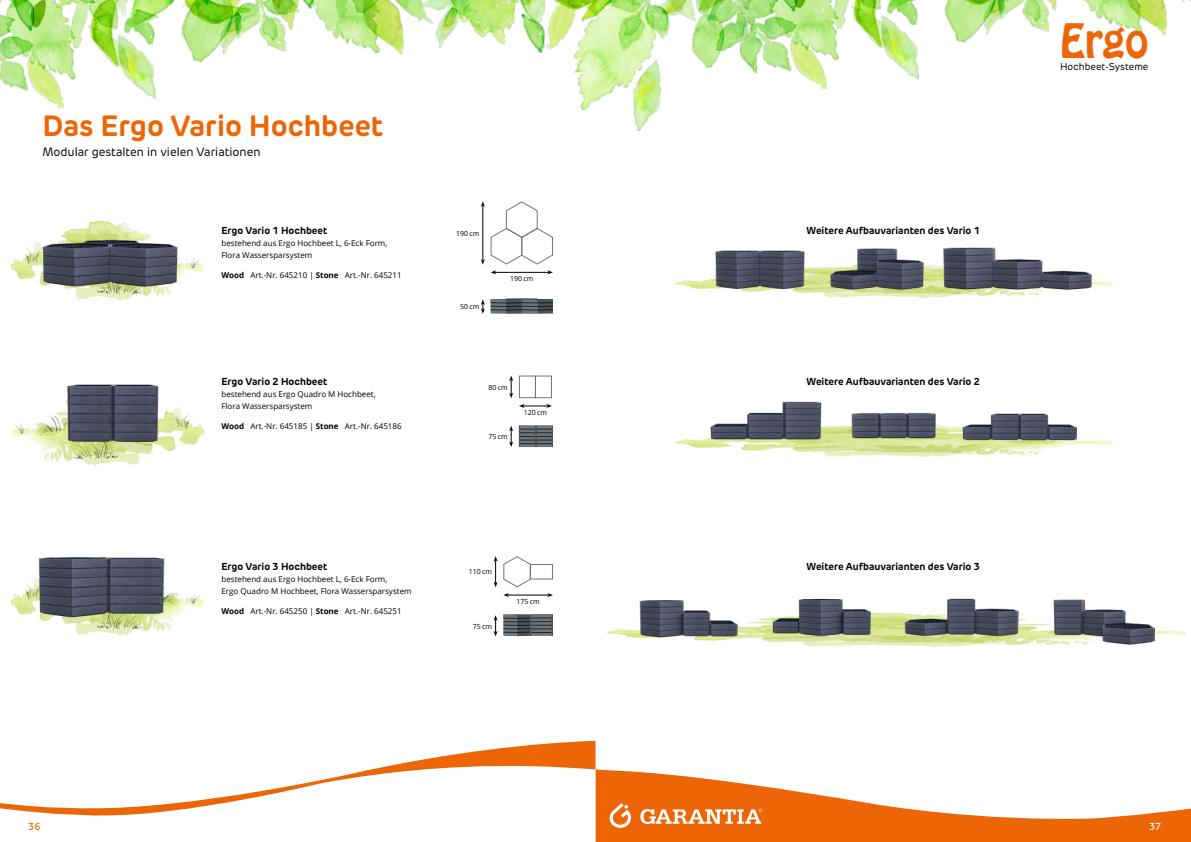
<style>
.page{position:relative;width:1191px;height:842px;background:#fff}
.page>*{position:absolute;margin:0;border:0;box-sizing:border-box;transform-origin:0 0}
.t1{font:41.8px "Hobo Std";color:#ec6608}
.t2{font:700 29px "New Rubrik Edge";color:#ec6608}
.t3{font:12px "New Rubrik Edge";color:#000}
.t4{font:700 10px "New Rubrik Edge";color:#000}
.t5{font:500 10px "New Rubrik Edge";color:#ec6608}
.t6{font:500 10px "New Rubrik Edge";color:#fff}
.t7{font:9.9px "New Rubrik Edge";color:#000}
.t8{font:8px/12px "Open Sans";color:#000}
.t9{font:7px "Open Sans";color:#000}
.s1{font-weight:700}
</style>
<div class="page">
<img style="left:10px;top:578px;width:193px;height:58px">
<img style="left:10px;top:220px;width:193px;height:81px">
<img style="left:12px;top:408px;width:193px;height:58px">
<img style="left:0;top:0;width:734px;height:131px">
<img style="left:734px;top:0;width:457px;height:90px">
<svg style="left:481px;top:201px;width:72px;height:73px"></svg>
<svg style="left:481px;top:298px;width:72px;height:16px"></svg>
<hr style="left:507px;top:595px;width:42px;height:1px;background:#000">
<svg style="left:547px;top:593px;width:6px;height:4px"></svg>
<svg style="left:493px;top:556px;width:4px;height:31px"></svg>
<svg style="left:493px;top:615px;width:4px;height:21px"></svg>
<svg style="left:503px;top:556px;width:28px;height:41px"></svg>
<div style="left:530px;top:564px;width:23px;height:15px;border:1px solid #6f767a"></div>
<div style="left:503px;top:615px;width:14px;height:21px;background:#6f767a"></div>
<div style="left:517px;top:615px;width:13px;height:21px;background:#4b5256"></div>
<div style="left:530px;top:615px;width:23px;height:21px;background:#6f767a"></div>
<hr style="left:551px;top:615px;width:2px;height:21px;background:#4b5256">
<hr style="left:530px;top:615px;width:2px;height:21px;background:#4b5256">
<svg style="left:503px;top:614px;width:50px;height:19px"></svg>
<img style="left:37px;top:556px;width:128px;height:63px">
<img style="left:607px;top:610px;width:579px;height:37px">
<img style="left:904px;top:598px;width:114px;height:40px">
<img style="left:1053px;top:599px;width:101px;height:46px">
<img style="left:675px;top:424px;width:438px;height:33px">
<img style="left:850px;top:412px;width:86px;height:28px">
<img style="left:962px;top:413px;width:115px;height:30px">
<img style="left:62px;top:384px;width:104px;height:58px">
<img style="left:675px;top:265px;width:438px;height:33px">
<img style="left:714px;top:250px;width:91px;height:42px">
<img style="left:940px;top:247px;width:153px;height:48px">
<img style="left:41px;top:233px;width:139px;height:59px">
<img style="left:638px;top:600px;width:99px;height:39px">
<img style="left:770px;top:598px;width:101px;height:40px">
<div style="left:519px;top:375px;width:17px;height:23px;border:1px solid #6f767a"></div>
<div style="left:535px;top:375px;width:17px;height:23px;border:1px solid #6f767a"></div>
<svg style="left:509px;top:426px;width:4px;height:21px"></svg>
<svg style="left:519px;top:404px;width:33px;height:4px"></svg>
<svg style="left:509px;top:375px;width:4px;height:23px"></svg>
<svg style="left:519px;top:425px;width:34px;height:22px"></svg>
<img style="left:829px;top:248px;width:95px;height:42px">
<img style="left:709px;top:401px;width:113px;height:39px">
<svg style="left:595px;top:769px;width:596px;height:73px;fill:#ec6608"></svg>
<svg style="left:640px;top:809px;width:122px;height:15px"></svg>
<svg style="left:609px;top:803px;width:22px;height:25px"></svg>
<svg style="left:438px;top:741px;width:157px;height:16px;fill:#ec6608"></svg>
<svg style="left:0;top:757px;width:595px;height:59px"></svg>
<h2 class="t2" style="left:43px;top:107px;width:342px">Das Ergo Vario Hochbeet</h2>
<h3 class="t3" style="left:43px;top:144px;width:219px">Modular gestalten in vielen Variationen</h3>
<p class="t4" style="left:221px;top:224px;width:107px">Ergo Vario 1 Hochbeet</p>
<p class="t8" style="left:221px;top:237px;width:167px">bestehend aus Ergo Hochbeet L, 6-Eck Form,<br>Flora Wassersparsystem</p>
<p class="t8" style="left:221px;top:269px;width:182px"><span class="s1">Wood</span> Art.-Nr. 645210 | <span class="s1">Stone</span> Art.-Nr. 645211</p>
<p class="t4" style="left:221px;top:375px;width:107px">Ergo Vario 2 Hochbeet</p>
<p class="t8" style="left:221px;top:388px;width:156px">bestehend aus Ergo Quadro M Hochbeet,<br>Flora Wassersparsystem</p>
<p class="t8" style="left:221px;top:420px;width:182px"><span class="s1">Wood</span> Art.-Nr. 645185 | <span class="s1">Stone</span> Art.-Nr. 645186</p>
<p class="t9" style="left:456px;top:228px;width:25px">190 cm</p>
<p class="t9" style="left:460px;top:302px;width:21px">50 cm</p>
<p class="t9" style="left:510px;top:274px;width:25px">190 cm</p>
<p class="t9" style="left:488px;top:382px;width:21px">80 cm</p>
<p class="t9" style="left:488px;top:432px;width:21px">75 cm</p>
<p class="t9" style="left:524px;top:408px;width:25px">120 cm</p>
<p class="t4" style="left:221px;top:560px;width:107px">Ergo Vario 3 Hochbeet</p>
<p class="t8" style="left:221px;top:573px;width:192px">bestehend aus Ergo Hochbeet L, 6-Eck Form,<br>Ergo Quadro M Hochbeet, Flora Wassersparsystem</p>
<p class="t8" style="left:221px;top:605px;width:182px"><span class="s1">Wood</span> Art.-Nr. 645250 | <span class="s1">Stone</span> Art.-Nr. 645251</p>
<p class="t9" style="left:469px;top:567px;width:25px">110 cm</p>
<p class="t9" style="left:473px;top:621px;width:21px">75 cm</p>
<p class="t9" style="left:516px;top:597px;width:25px">175 cm</p>
<p class="t4" style="left:806px;top:224px;width:175px">Weitere Aufbauvarianten des Vario 1</p>
<p class="t4" style="left:806px;top:375px;width:175px">Weitere Aufbauvarianten des Vario 2</p>
<p class="t4" style="left:806px;top:560px;width:175px">Weitere Aufbauvarianten des Vario 3</p>
<h1 class="t1" style="left:1060px;top:12px;width:90px">Ergo</h1>
<p class="t7" style="left:1060px;top:61px;width:90px">Hochbeet-Systeme</p>
<p class="t5" style="left:28px;top:820px;width:14px">36</p>
<p class="t6" style="left:1149px;top:820px;width:14px">37</p>
</div>
